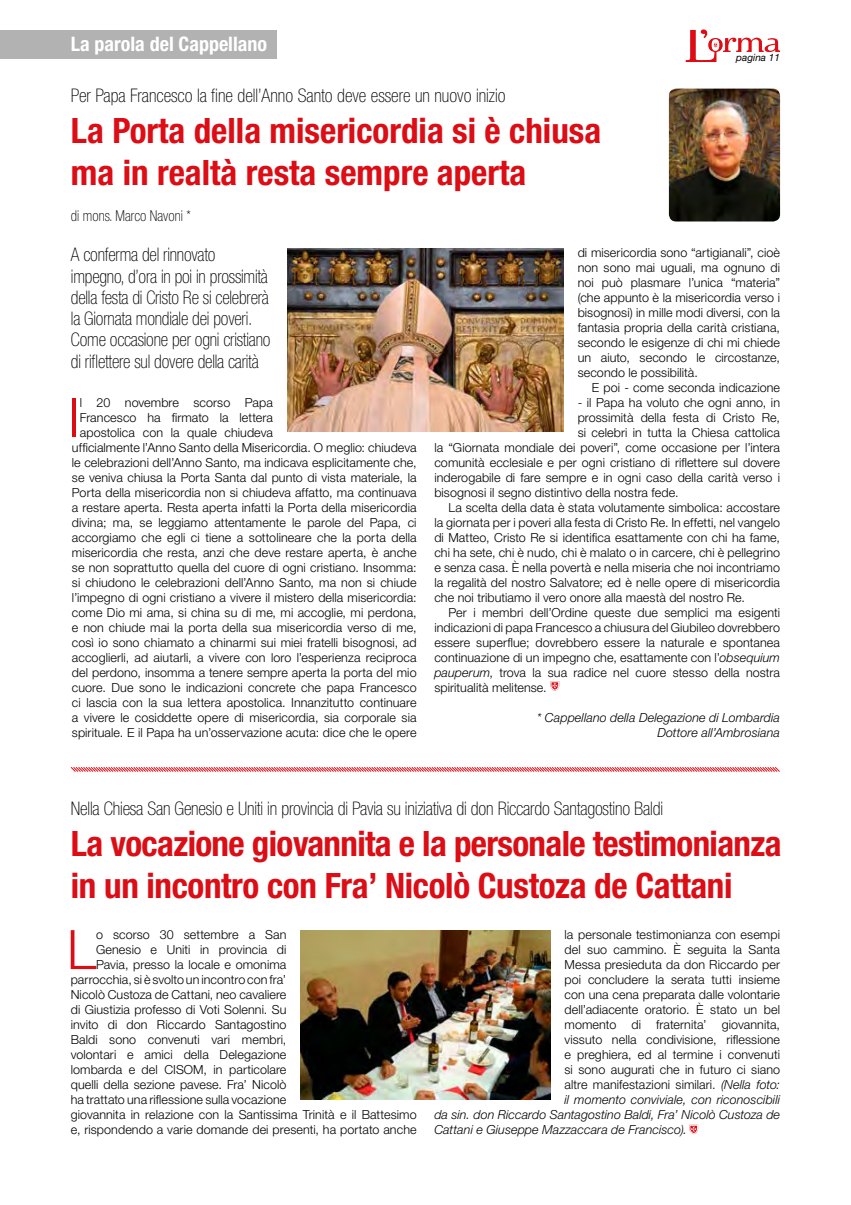
<style>
.page{position:relative;width:851px;height:1205px;background:#fff}
.page>*{position:absolute;margin:0;border:0;box-sizing:border-box;transform-origin:0 0}
.t1{font:300 54.5px "Helvetica Neue LT Std";color:#dc0d15}
.t2{font:700 condensed 35px/41.2px "Helvetica Neue LT Std";letter-spacing:-.01em;color:#dc0d15}
.t3{font:700 condensed 20px "Helvetica Neue LT Std";color:#fff}
.t4{font:100 condensed 18.75px/21.2px "Helvetica Neue LT Std";letter-spacing:-.01em;color:#000;scale:.96 1}
.t5{font:100 condensed 18.75px "Helvetica Neue LT Std";letter-spacing:-.01em;color:#000}
.t6{font:100 condensed 15px "Helvetica Neue LT Std";color:#000}
.t7{font:300 12.5px/15px "Helvetica Neue LT Std";letter-spacing:.005em;color:#000;text-align:justify}
.t8{font:italic 300 12.5px/15px "Helvetica Neue LT Std";letter-spacing:.005em;color:#000;text-align:right}
.t9{font:italic 10px "Helvetica Neue LT Std";color:#000}
.s1{font-style:italic}
</style>
<div class="page">
<svg style="left:685px;top:29px;width:94px;height:33px"></svg>
<div style="left:0;top:30px;width:276px;height:29px;background:#b3b2b2"></div>
<svg style="left:70px;top:767px;width:710px;height:5px;background:#ed888c"></svg>
<img style="left:668px;top:89px;width:112px;height:132px">
<img style="left:300px;top:930px;width:250px;height:169px">
<svg style="left:550px;top:681px;width:9px;height:10px"></svg>
<svg style="left:689px;top:1125px;width:9px;height:9px"></svg>
<img style="left:287px;top:248px;width:276px;height:184px">
<h3 class="t3" style="left:71px;top:32px;width:198px">La parola del Cappellano</h3>
<h3 class="t5" style="left:71px;top:85px;width:436px">Per Papa Francesco la fine dell’Anno Santo deve essere un nuovo inizio</h3>
<h2 class="t2" style="left:71px;top:110px;width:532px">La Porta della misericordia si è chiusa ma in realtà resta sempre aperta</h2>
<p class="t6" style="left:71px;top:207px;width:121px">di mons. Marco Navoni *</p>
<p class="t9" style="left:736px;top:52px;width:45px">pagina 11</p>
<h3 class="t4" style="left:71px;top:244px;width:209px">A conferma del rinnovato impegno, d’ora in poi in prossimità della festa di Cristo Re si celebrerà la Giornata mondiale dei poveri.<br>Come occasione per ogni cristiano di riflettere sul dovere della carità</h3>
<p class="t7" style="left:577px;top:245px;width:204px">di misericordia sono “artigianali”, cioè non sono mai uguali, ma ognuno di noi può plasmare l’unica “materia” (che appunto è la misericordia verso i bisognosi) in mille modi diversi, con la fantasia propria della carità cristiana, secondo le esigenze di chi mi chiede un aiuto, secondo le circostanze, secondo le possibilità.</p>
<p class="t7" style="left:591px;top:380px;width:190px">E poi - come seconda indicazione</p>
<p class="t7" style="left:577px;top:395px;width:204px">- il Papa ha voluto che ogni anno, in</p>
<p class="t7" style="left:577px;top:410px;width:204px">prossimità della festa di Cristo Re,</p>
<p class="t7" style="left:577px;top:425px;width:204px">si celebri in tutta la Chiesa cattolica</p>
<p class="t7" style="left:434px;top:440px;width:347px">la “Giornata mondiale dei poveri”, come occasione per l’intera</p>
<p class="t7" style="left:434px;top:455px;width:347px">comunità ecclesiale e per ogni cristiano di riflettere sul dovere</p>
<p class="t7" style="left:434px;top:470px;width:347px">inderogabile di fare sempre e in ogni caso della carità verso i</p>
<p class="t7" style="left:434px;top:485px;width:245px">bisognosi il segno distintivo della nostra fede.</p>
<p class="t7" style="left:448px;top:500px;width:333px">La scelta della data è stata volutamente simbolica: accostare</p>
<p class="t7" style="left:434px;top:515px;width:347px">la giornata per i poveri alla festa di Cristo Re. In effetti, nel vangelo</p>
<p class="t7" style="left:434px;top:530px;width:347px">di Matteo, Cristo Re si identifica esattamente con chi ha fame,</p>
<p class="t7" style="left:434px;top:545px;width:347px">chi ha sete, chi è nudo, chi è malato o in carcere, chi è pellegrino</p>
<p class="t7" style="left:434px;top:560px;width:347px">e senza casa. È nella povertà e nella miseria che noi incontriamo</p>
<p class="t7" style="left:434px;top:575px;width:347px">la regalità del nostro Salvatore; ed è nelle opere di misericordia</p>
<p class="t7" style="left:434px;top:590px;width:312px">che noi tributiamo il vero onore alla maestà del nostro Re.</p>
<p class="t7" style="left:448px;top:605px;width:333px">Per i membri dell’Ordine queste due semplici ma esigenti</p>
<p class="t7" style="left:434px;top:620px;width:347px">indicazioni di papa Francesco a chiusura del Giubileo dovrebbero</p>
<p class="t7" style="left:434px;top:635px;width:347px">essere superflue; dovrebbero essere la naturale e spontanea</p>
<p class="t7" style="left:434px;top:650px;width:347px">continuazione di un impegno che, esattamente con l’<span class="s1">obsequium</span></p>
<p class="t7" style="left:434px;top:665px;width:347px"><span class="s1">pauperum</span>, trova la sua radice nel cuore stesso della nostra</p>
<p class="t7" style="left:434px;top:680px;width:114px">spiritualità melitense.</p>
<p class="t8" style="left:537px;top:710px;width:244px">* Cappellano della Delegazione di Lombardia<br>Dottore all’Ambrosiana</p>
<h1 class="t1" style="left:68px;top:384px;width:14px">I</h1>
<p class="t7" style="left:80px;top:395px;width:194px">l 20 novembre scorso Papa</p>
<p class="t7" style="left:80px;top:410px;width:195px">Francesco ha firmato la lettera</p>
<p class="t7" style="left:80px;top:425px;width:195px">apostolica con la quale chiudeva</p>
<p class="t7" style="left:72px;top:440px;width:346px">ufficialmente l’Anno Santo della Misericordia. O meglio: chiudeva</p>
<p class="t7" style="left:72px;top:455px;width:346px">le celebrazioni dell’Anno Santo, ma indicava esplicitamente che,</p>
<p class="t7" style="left:72px;top:470px;width:346px">se veniva chiusa la Porta Santa dal punto di vista materiale, la</p>
<p class="t7" style="left:72px;top:485px;width:346px">Porta della misericordia non si chiudeva affatto, ma continuava</p>
<p class="t7" style="left:72px;top:500px;width:346px">a restare aperta. Resta aperta infatti la Porta della misericordia</p>
<p class="t7" style="left:72px;top:515px;width:346px">divina; ma, se leggiamo attentamente le parole del Papa, ci</p>
<p class="t7" style="left:72px;top:530px;width:346px">accorgiamo che egli ci tiene a sottolineare che la porta della</p>
<p class="t7" style="left:72px;top:545px;width:346px">misericordia che resta, anzi che deve restare aperta, è anche</p>
<p class="t7" style="left:72px;top:560px;width:346px">se non soprattutto quella del cuore di ogni cristiano. Insomma:</p>
<p class="t7" style="left:72px;top:575px;width:346px">si chiudono le celebrazioni dell’Anno Santo, ma non si chiude</p>
<p class="t7" style="left:72px;top:590px;width:346px">l’impegno di ogni cristiano a vivere il mistero della misericordia:</p>
<p class="t7" style="left:72px;top:605px;width:346px">come Dio mi ama, si china su di me, mi accoglie, mi perdona,</p>
<p class="t7" style="left:72px;top:620px;width:346px">e non chiude mai la porta della sua misericordia verso di me,</p>
<p class="t7" style="left:72px;top:635px;width:346px">così io sono chiamato a chinarmi sui miei fratelli bisognosi, ad</p>
<p class="t7" style="left:72px;top:650px;width:346px">accoglierli, ad aiutarli, a vivere con loro l’esperienza reciproca</p>
<p class="t7" style="left:72px;top:665px;width:346px">del perdono, insomma a tenere sempre aperta la porta del mio</p>
<p class="t7" style="left:72px;top:680px;width:346px">cuore. Due sono le indicazioni concrete che papa Francesco</p>
<p class="t7" style="left:72px;top:695px;width:346px">ci lascia con la sua lettera apostolica. Innanzitutto continuare</p>
<p class="t7" style="left:72px;top:710px;width:346px">a vivere le cosiddette opere di misericordia, sia corporale sia</p>
<p class="t7" style="left:72px;top:725px;width:346px">spirituale. E il Papa ha un’osservazione acuta: dice che le opere</p>
<h3 class="t5" style="left:71px;top:798px;width:593px">Nella Chiesa San Genesio e Uniti in provincia di Pavia su iniziativa di don Riccardo Santagostino Baldi</h3>
<h2 class="t2" style="left:71px;top:823px;width:712px">La vocazione giovannita e la personale testimonianza in un incontro con Fra’ Nicolò Custoza de Cattani</h2>
<h1 class="t1" style="left:67px;top:916px;width:31px">L</h1>
<p class="t7" style="left:96px;top:927px;width:192px">o scorso 30 settembre a San</p>
<p class="t7" style="left:96px;top:942px;width:192px">Genesio e Uniti in provincia di</p>
<p class="t7" style="left:96px;top:957px;width:192px">Pavia, presso la locale e omonima</p>
<p class="t7" style="left:71px;top:972px;width:217px">parrocchia, si è svolto un incontro con fra’</p>
<p class="t7" style="left:71px;top:987px;width:217px">Nicolò Custoza de Cattani, neo cavaliere</p>
<p class="t7" style="left:71px;top:1002px;width:217px">di Giustizia professo di Voti Solenni. Su</p>
<p class="t7" style="left:71px;top:1017px;width:217px">invito di don Riccardo Santagostino</p>
<p class="t7" style="left:71px;top:1032px;width:217px">Baldi sono convenuti vari membri,</p>
<p class="t7" style="left:71px;top:1047px;width:217px">volontari e amici della Delegazione</p>
<p class="t7" style="left:71px;top:1062px;width:217px">lombarda e del CISOM, in particolare</p>
<p class="t7" style="left:71px;top:1077px;width:217px">quelli della sezione pavese. Fra’ Nicolò</p>
<p class="t7" style="left:71px;top:1092px;width:217px">ha trattato una riflessione sulla vocazione</p>
<p class="t7" style="left:71px;top:1107px;width:347px">giovannita in relazione con la Santissima Trinità e il Battesimo</p>
<p class="t7" style="left:71px;top:1122px;width:347px">e, rispondendo a varie domande dei presenti, ha portato anche</p>
<p class="t7" style="left:564px;top:927px;width:217px">la personale testimonianza con esempi</p>
<p class="t7" style="left:564px;top:942px;width:217px">del suo cammino. È seguita la Santa</p>
<p class="t7" style="left:564px;top:957px;width:217px">Messa presieduta da don Riccardo per</p>
<p class="t7" style="left:564px;top:972px;width:217px">poi concludere la serata tutti insieme</p>
<p class="t7" style="left:564px;top:987px;width:217px">con una cena preparata dalle volontarie</p>
<p class="t7" style="left:564px;top:1002px;width:217px">dell’adiacente oratorio. È stato un bel</p>
<p class="t7" style="left:564px;top:1017px;width:217px">momento di fraternita’ giovannita,</p>
<p class="t7" style="left:564px;top:1032px;width:217px">vissuto nella condivisione, riflessione</p>
<p class="t7" style="left:564px;top:1047px;width:217px">e preghiera, ed al termine i convenuti</p>
<p class="t7" style="left:564px;top:1062px;width:217px">si sono augurati che in futuro ci siano</p>
<p class="t7" style="left:564px;top:1077px;width:217px">altre manifestazioni similari. <span class="s1">(Nella foto:</span></p>
<p class="t8" style="left:564px;top:1092px;width:217px">il momento conviviale, con riconoscibili</p>
<p class="t8" style="left:434px;top:1107px;width:347px">da sin. don Riccardo Santagostino Baldi, Fra’ Nicolò Custoza de</p>
<p class="t8" style="left:434px;top:1122px;width:254px">Cattani e Giuseppe Mazzaccara de Francisco).</p>
</div>
